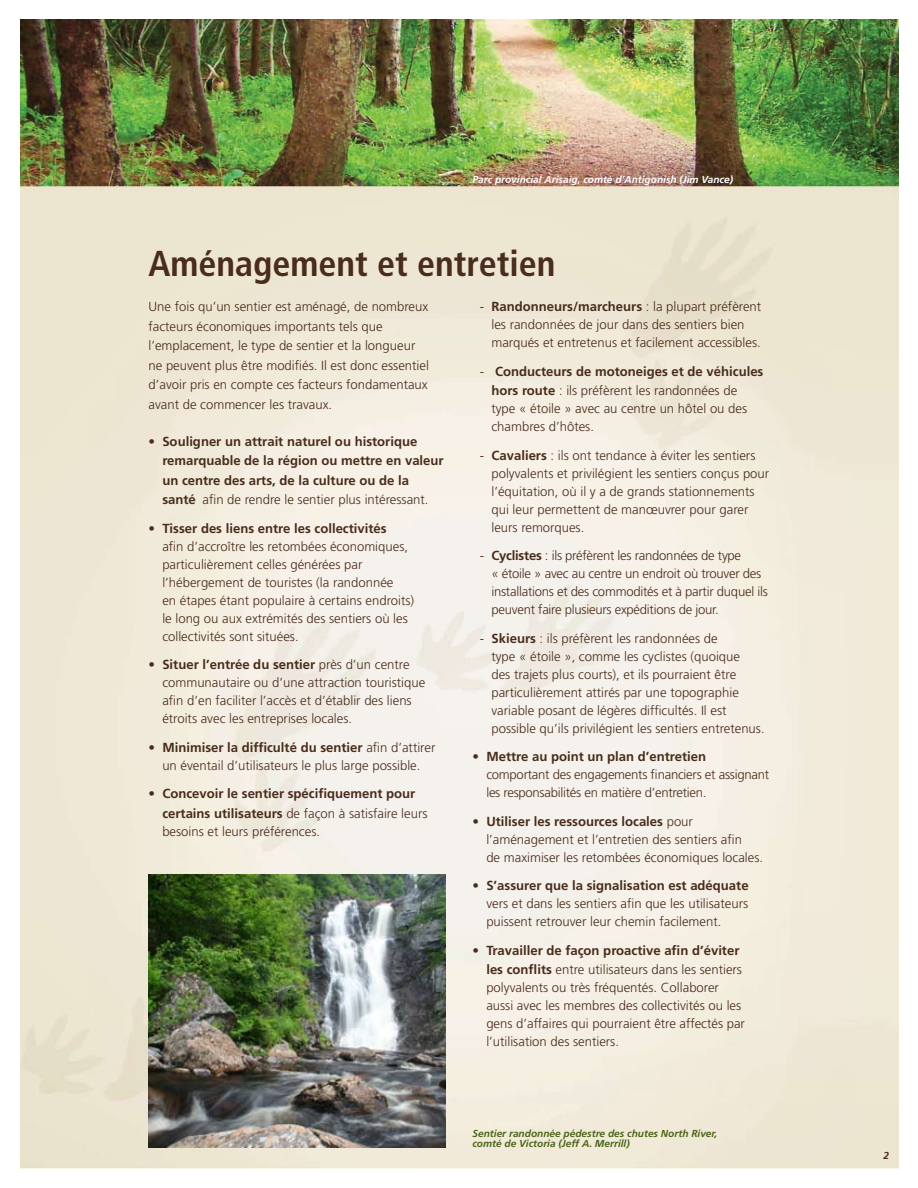
<style>
.page{position:relative;width:918px;height:1188px;background:#fff}
.page>*{position:absolute;margin:0;border:0;box-sizing:border-box;transform-origin:0 0}
.t1{font:700 condensed 36px "Frutiger LT Std";color:#492c1a}
.t2{font:300 13.2px/18px "Frutiger LT Std";color:#492c1a}
.t3{font:700 13.2px/19.5px "Frutiger LT Std";color:#492c1a}
.t4{font:300 13.2px/18px "Frutiger LT Std";letter-spacing:-.02em;color:#492c1a}
.t5{font:italic 700 10.2px/10.5px "Frutiger LT Std";color:#4c6617}
.t6{font:italic 700 10.2px "Frutiger LT Std";color:#fff}
.t7{font:italic 700 10.2px "Frutiger LT Std";color:#492c1a}
.s1{font-weight:300}
.s2{font-weight:700}
</style>
<div class="page">
<img style="left:20px;top:20px;width:879px;height:1148px">
<img style="left:148px;top:874px;width:298px;height:274px">
<p class="t6" style="left:472px;top:174px;width:262px">Parc provincial Arisaig, comté d’Antigonish (Jim Vance)</p>
<h1 class="t1" style="left:148px;top:242px;width:409px">Aménagement et entretien</h1>
<p class="t2" style="left:148px;top:297px;width:282px;line-height:19.5px">Une fois qu’un sentier est aménagé, de nombreux facteurs économiques importants tels que l’emplacement, le type de sentier et la longueur ne peuvent plus être modifiés. Il est donc essentiel d’avoir pris en compte ces facteurs fondamentaux avant de commencer les travaux.</p>
<p class="t3" style="left:162px;top:432px;width:283px;text-indent:-14px"><span class="s1">•</span> Souligner un attrait naturel ou historique remarquable de la région ou mettre en valeur un centre des arts, de la culture ou de la santé <span class="s1">afin de rendre le sentier plus intéressant.</span></p>
<p class="t2" style="left:162px;top:520px;width:253px;text-indent:-14px">• <span class="s2">Tisser des liens entre les collectivités<br></span>afin d’accroître les retombées économiques, particulièrement celles générées par l’hébergement de touristes (la randonnée<br>en étapes étant populaire à certains endroits) le long ou aux extrémités des sentiers où les collectivités sont situées.</p>
<p class="t2" style="left:162px;top:656px;width:265px;text-indent:-14px">• <span class="s2">Situer l’entrée du sentier</span> près d’un centre communautaire ou d’une attraction touristique afin d’en faciliter l’accès et d’établir des liens étroits avec les entreprises locales.</p>
<p class="t2" style="left:148px;top:739px;width:288px;text-align:center">• <span class="s2">Minimiser la difficulté du sentier</span> afin d’attirer un éventail d’utilisateurs le plus large possible.</p>
<p class="t3" style="left:162px;top:784px;width:267px;text-indent:-14px"><span class="s1">•</span> Concevoir le sentier spécifiquement pour certains utilisateurs <span class="s1">de façon à satisfaire leurs</span></p>
<p class="t2" style="left:162px;top:823px;width:159px">besoins et leurs préférences.</p>
<p class="t2" style="left:491px;top:298px;width:271px;text-indent:-12px">- <span class="s2">Randonneurs/marcheurs</span> : la plupart préfèrent les randonnées de jour dans des sentiers bien marqués et entretenus et facilement accessibles.</p>
<p class="t3" style="left:491px;top:362px;width:274px;text-indent:-12px"><span class="s1">-</span> Conducteurs de motoneiges et de véhicules hors route <span class="s1">: ils préfèrent les randonnées de</span></p>
<p class="t2" style="left:491px;top:400px;width:257px">type « étoile » avec au centre un hôtel ou des chambres d’hôtes.</p>
<p class="t2" style="left:491px;top:446px;width:279px;text-indent:-12px">- <span class="s2">Cavaliers</span> : ils ont tendance à éviter les sentiers polyvalents et privilégient les sentiers conçus pour l’équitation, où il y a de grands stationnements qui leur permettent de manœuvrer pour garer leurs remorques.</p>
<p class="t4" style="left:491px;top:547px;width:278px;text-indent:-12px">- <span class="s2">Cyclistes</span> : ils préfèrent les randonnées de type<br>« étoile » avec au centre un endroit où trouver des installations et des commodités et à partir duquel ils peuvent faire plusieurs expéditions de jour.</p>
<p class="t2" style="left:491px;top:629px;width:275px;text-indent:-12px">- <span class="s2">Skieurs</span> : ils préfèrent les randonnées de<br>type « étoile », comme les cyclistes (quoique<br>des trajets plus courts), et ils pourraient être particulièrement attirés par une topographie variable posant de légères difficultés. Il est possible qu’ils privilégient les sentiers entretenus.</p>
<p class="t4" style="left:486px;top:748px;width:284px;text-indent:-14px">• <span class="s2">Mettre au point un plan d’entretien </span>comportant des engagements financiers et assignant les responsabilités en matière d’entretien.</p>
<p class="t2" style="left:486px;top:812px;width:278px;text-indent:-14px">• <span class="s2">Utiliser les ressources locales</span> pour l’aménagement et l’entretien des sentiers afin<br>de maximiser les retombées économiques locales.</p>
<p class="t2" style="left:486px;top:877px;width:264px;text-align:justify;text-indent:-14px">• <span class="s2">S’assurer que la signalisation est adéquate </span>vers et dans les sentiers afin que les utilisateurs puissent retrouver leur chemin facilement.</p>
<p class="t3" style="left:472px;top:941px;width:271px;text-align:right"><span class="s1">•</span> Travailler de façon proactive afin d’éviter les conflits <span class="s1">entre utilisateurs dans les sentiers</span></p>
<p class="t2" style="left:486px;top:979px;width:260px">polyvalents ou très fréquentés. Collaborer aussi avec les membres des collectivités ou les gens d’affaires qui pourraient être affectés par l’utilisation des sentiers.</p>
<p class="t5" style="left:472px;top:1128px;width:246px">Sentier randonnée pédestre des chutes North River, comté de Victoria (Jeff A. Merrill)</p>
<p class="t7" style="left:883px;top:1150px;width:7px">2</p>
</div>
